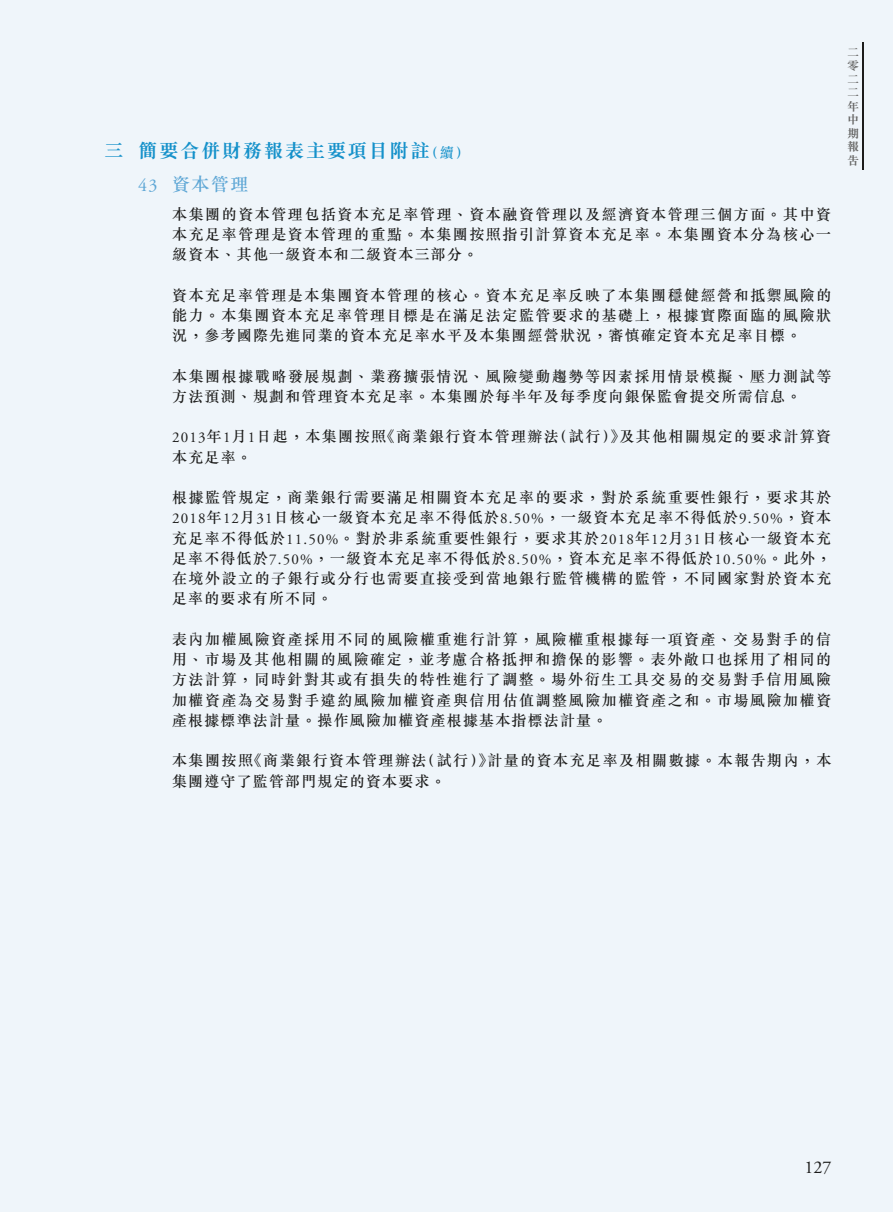
<style>
.page{position:relative;width:893px;height:1212px;background:#eff5fa}
.page>*{position:absolute;margin:0;border:0;box-sizing:border-box;transform-origin:0 0}
.t1{font:700 19.5px "M Sung HK";letter-spacing:.075em;color:#1591ca}
.t2{font:500 18px "M Sung HK";color:#5da6d5}
.t3{font:18px "Adobe Garamond Pro";color:#1c1c1b}
.t4{font:500 15px/20.2px "M Sung HK";letter-spacing:.095em;color:#1c1c1b;text-align:justify}
.t5{font:700 12px/13.5px "M Sung HK";color:#636362;text-align:justify}
.s1{font-weight:500;font-size:14.25px}
.s2{font-family:"Adobe Garamond Pro";font-weight:400}
</style>
<div class="page">
<hr style="left:862px;top:43px;width:1px;height:127px;background:#1c1c1b">
<h1 class="t1" style="left:104px;top:137px;width:367px">三 簡要合併財務報表主要項目附註<span class="s1">（續）</span></h1>
<p class="t2" style="left:138px;top:172px;width:112px"><span class="s2">43</span> 資本管理</p>
<p class="t4" style="left:172px;top:203px;width:660px">本集團的資本管理包括資本充足率管理、資本融資管理以及經濟資本管理三個方面。其中資本充足率管理是資本管理的重點。本集團按照指引計算資本充足率。本集團資本分為核心一級資本、其他一級資本和二級資本三部分。</p>
<p class="t4" style="left:172px;top:284px;width:661px">資本充足率管理是本集團資本管理的核心。資本充足率反映了本集團穩健經營和抵禦風險的能力。本集團資本充足率管理目標是在滿足法定監管要求的基礎上，根據實際面臨的風險狀況，參考國際先進同業的資本充足率水平及本集團經營狀況，審慎確定資本充足率目標。</p>
<p class="t4" style="left:172px;top:365px;width:661px">本集團根據戰略發展規劃、業務擴張情況、風險變動趨勢等因素採用情景模擬、壓力測試等方法預測、規劃和管理資本充足率。本集團於每半年及每季度向銀保監會提交所需信息。</p>
<p class="t4" style="left:172px;top:426px;width:661px"><span class="s2">2013</span>年<span class="s2">1</span>月<span class="s2">1</span>日起，本集團按照《商業銀行資本管理辦法（試行）》及其他相關規定的要求計算資本充足率。</p>
<p class="t4" style="left:172px;top:487px;width:661px">根據監管規定，商業銀行需要滿足相關資本充足率的要求，對於系統重要性銀行，要求其於<span class="s2">2018</span>年<span class="s2">12</span>月<span class="s2">31</span>日核心一級資本充足率不得低於<span class="s2">8.50%</span>，一級資本充足率不得低於<span class="s2">9.50%</span>，資本充足率不得低於<span class="s2">11.50%</span>。對於非系統重要性銀行，要求其於<span class="s2">2018</span>年<span class="s2">12</span>月<span class="s2">31</span>日核心一級資本充足率不得低於<span class="s2">7.50%</span>，一級資本充足率不得低於<span class="s2">8.50%</span>，資本充足率不得低於<span class="s2">10.50%</span>。此外，在境外設立的子銀行或分行也需要直接受到當地銀行監管機構的監管，不同國家對於資本充足率的要求有所不同。</p>
<p class="t4" style="left:172px;top:629px;width:661px">表內加權風險資產採用不同的風險權重進行計算，風險權重根據每一項資產、交易對手的信用、市場及其他相關的風險確定，並考慮合格抵押和擔保的影響。表外敞口也採用了相同的方法計算，同時針對其或有損失的特性進行了調整。場外衍生工具交易的交易對手信用風險加權資產為交易對手違約風險加權資產與信用估值調整風險加權資產之和。市場風險加權資產根據標準法計量。操作風險加權資產根據基本指標法計量。</p>
<p class="t4" style="left:172px;top:750px;width:661px">本集團按照《商業銀行資本管理辦法（試行）》計量的資本充足率及相關數據。本報告期內，本集團遵守了監管部門規定的資本要求。</p>
<p class="t5" style="left:847px;top:45px;width:13px">二零二二年中期報告</p>
<p class="t3" style="left:804px;top:1156px;width:28px">127</p>
</div>
